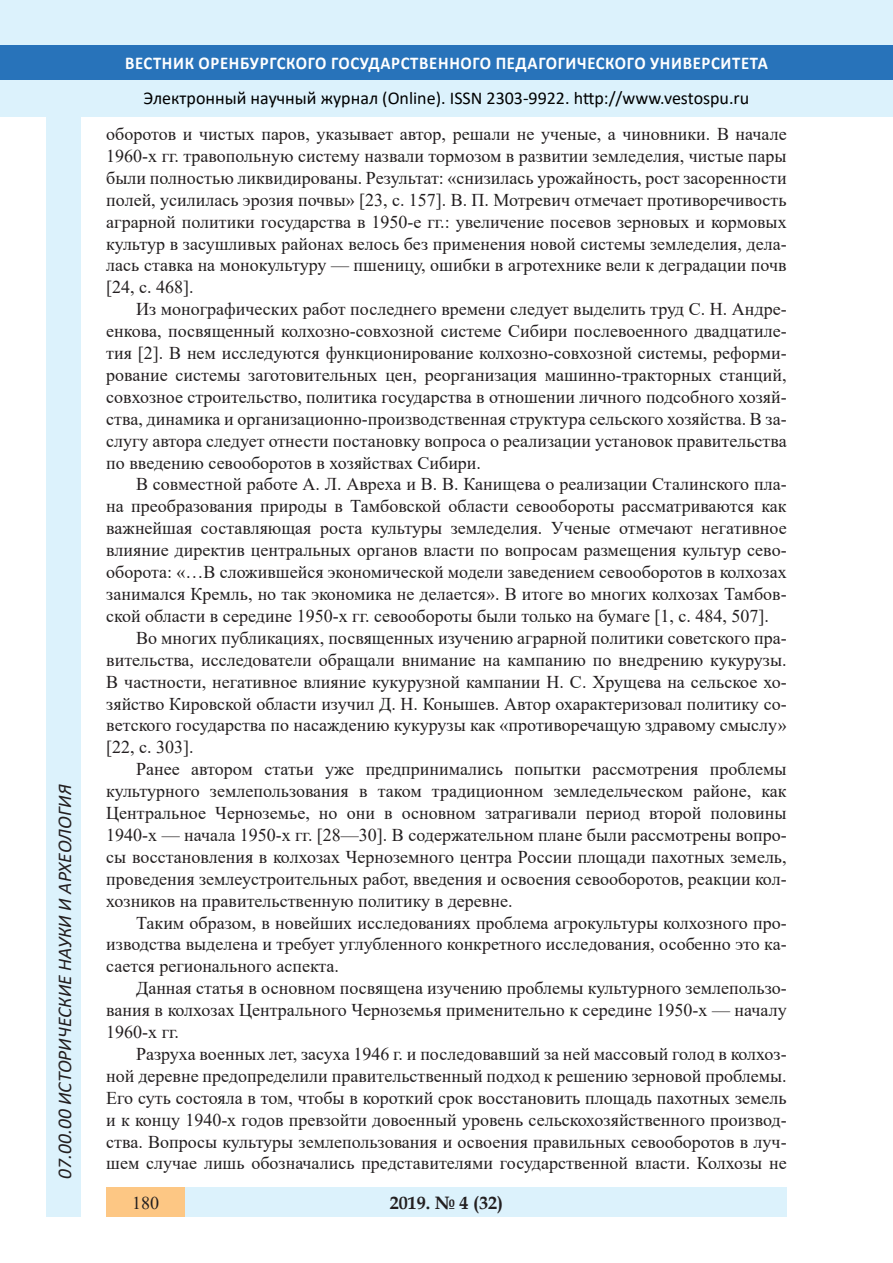
<style>
.page{position:relative;width:893px;height:1263px;background:#fff}
.page>*{position:absolute;margin:0;border:0;box-sizing:border-box;transform-origin:0 0}
.t1{font:italic 19.5px "Calibri";color:#231f20}
.Стиль2{font:18px/21.9px "Times New Roman";color:#231f20;text-align:justify}
.t2{font:18px "Calibri";color:#000}
.t3{font:700 18px "Calibri";letter-spacing:.04em;color:#fff;scale:.93 1}
.t4{font:700 18px "Book Antiqua";color:#231f20}
</style>
<div class="page">
<div style="left:0;top:0;width:893px;height:116px;background:#dcf2fc"></div>
<div style="left:0;top:45px;width:893px;height:34px;background:#2873ba"></div>
<div style="left:106px;top:1188px;width:681px;height:29px;background:#dcf2fc"></div>
<div style="left:106px;top:1188px;width:79px;height:29px;background:#fdc784"></div>
<div style="left:47px;top:116px;width:34px;height:1101px;background:#dcf2fc"></div>
<p class="t1" style="left:51px;top:1179px;width:395px;rotate:-90deg">07.00.00 ИСТОРИЧЕСКИЕ НАУКИ И АРХЕОЛОГИЯ</p>
<p class="t1" style="left:51px;top:1105px;width:206px;rotate:-90deg">БИОЛОГИЧЕСКИЕ НАУКИ</p>
<p class="t1" style="left:51px;top:1169px;width:11px;rotate:-90deg">3</p>
<p class="t3" style="left:125px;top:50px;width:693px">ВЕСТНИК ОРЕНБУРГСКОГО ГОСУДАРСТВЕННОГО ПЕДАГОГИЧЕСКОГО УНИВЕРСИТЕТА</p>
<p class="t2" style="left:144px;top:85px;width:607px">Электронный научный журнал (Online). ISSN 2303-9922. http://www.vestospu.ru</p>
<p class="t2" style="left:583px;top:85px;width:13px">t</p>
<p class="t2" style="left:583px;top:85px;width:13px">t</p>
<p class="Стиль2" style="left:106px;top:122px;width:682px">оборотов и чистых паров, указывает автор, решали не ученые, а чиновники. В начале 1960-х гг. травопольную систему назвали тормозом в развитии земледелия, чистые пары были полностью ликвидированы. Результат: «снизилась урожайность, рост засоренности полей, усилилась эрозия почвы» [23, с. 157]. В. П. Мотревич отмечает противоречивость аграрной политики государства в 1950-е гг.: увеличение посевов зерновых и кормовых культур в засушливых районах велось без применения новой системы земледелия, дела&shy;лась ставка на монокультуру — пшеницу, ошибки в агротехнике вели к деградации почв [24, с. 468].</p>
<p class="Стиль2" style="left:106px;top:298px;width:682px;text-indent:30px">Из монографических работ последнего времени следует выделить труд С. Н. Андре&shy;енкова, посвященный колхозно-совхозной системе Сибири послевоенного двадцатиле&shy;тия [2]. В нем исследуются функционирование колхозно-совхозной системы, реформи&shy;рование системы заготовительных цен, реорганизация машинно-тракторных станций, совхозное строительство, политика государства в отношении личного подсобного хозяй&shy;ства, динамика и организационно-производственная структура сельского хозяйства. В за&shy;слугу автора следует отнести постановку вопроса о реализации установок правительства по введению севооборотов в хозяйствах Сибири.</p>
<p class="Стиль2" style="left:106px;top:473px;width:682px;text-indent:30px">В совместной работе А. Л. Авреха и В. В. Канищева о реализации Сталинского пла&shy;на преобразования природы в Тамбовской области севообороты рассматриваются как важнейшая составляющая роста культуры земледелия. Ученые отмечают негативное влияние директив центральных органов власти по вопросам размещения культур сево&shy;оборота: «…В сложившейся экономической модели заведением севооборотов в колхозах занимался Кремль, но так экономика не делается». В итоге во многих колхозах Тамбов&shy;ской области в середине 1950-х гг. севообороты были только на бумаге [1, с. 484, 507].</p>
<p class="Стиль2" style="left:106px;top:626px;width:682px;text-indent:30px">Во многих публикациях, посвященных изучению аграрной политики советского пра&shy;вительства, исследователи обращали внимание на кампанию по внедрению кукурузы.<br>В частности, негативное влияние кукурузной кампании Н. С. Хрущева на сельское хо&shy;зяйство Кировской области изучил Д. Н. Конышев. Автор охарактеризовал политику со&shy;ветского государства по насаждению кукурузы как «противоречащую здравому смыслу» [22, с. 303].</p>
<p class="Стиль2" style="left:106px;top:758px;width:682px;text-indent:30px">Ранее автором статьи уже предпринимались попытки рассмотрения проблемы культурного землепользования в таком традиционном земледельческом районе, как Центральное Черноземье, но они в основном затрагивали период второй половины 1940-х — начала 1950-х гг. [28—30]. В содержательном плане были рассмотрены вопро&shy;сы восстановления в колхозах Черноземного центра России площади пахотных земель, проведения землеустроительных работ, введения и освоения севооборотов, реакции кол&shy;хозников на правительственную политику в деревне.</p>
<p class="Стиль2" style="left:106px;top:911px;width:682px;text-indent:30px">Таким образом, в новейших исследованиях проблема агрокультуры колхозного про&shy;изводства выделена и требует углубленного конкретного исследования, особенно это ка&shy;сается регионального аспекта.</p>
<p class="Стиль2" style="left:106px;top:977px;width:682px;text-indent:30px">Данная статья в основном посвящена изучению проблемы культурного землепользо&shy;вания в колхозах Центрального Черноземья применительно к середине 1950-х — началу 1960-х гг.</p>
<p class="Стиль2" style="left:106px;top:1042px;width:682px;text-indent:30px">Разруха военных лет, засуха 1946 г. и последовавший за ней массовый голод в колхоз&shy;ной деревне предопределили правительственный подход к решению зерновой проблемы.<br>Его суть состояла в том, чтобы в короткий срок восстановить площадь пахотных земель и к концу 1940-х годов превзойти довоенный уровень сельскохозяйственного производ&shy;ства. Вопросы культуры землепользования и освоения правильных севооборотов в луч&shy;шем случае лишь обозначались представителями государственной власти. Колхозы не</p>
<p class="t4" style="left:390px;top:1190px;width:115px">2019. № 4 (32)</p>
<p class="Стиль2" style="left:132px;top:1191px;width:28px">180</p>
<p class="t4" style="left:460px;top:1190px;width:39px">2 6</p>
<p class="t4" style="left:417px;top:1190px;width:10px">8</p>
<p class="t4" style="left:460px;top:1190px;width:39px">1 25</p>
</div>
